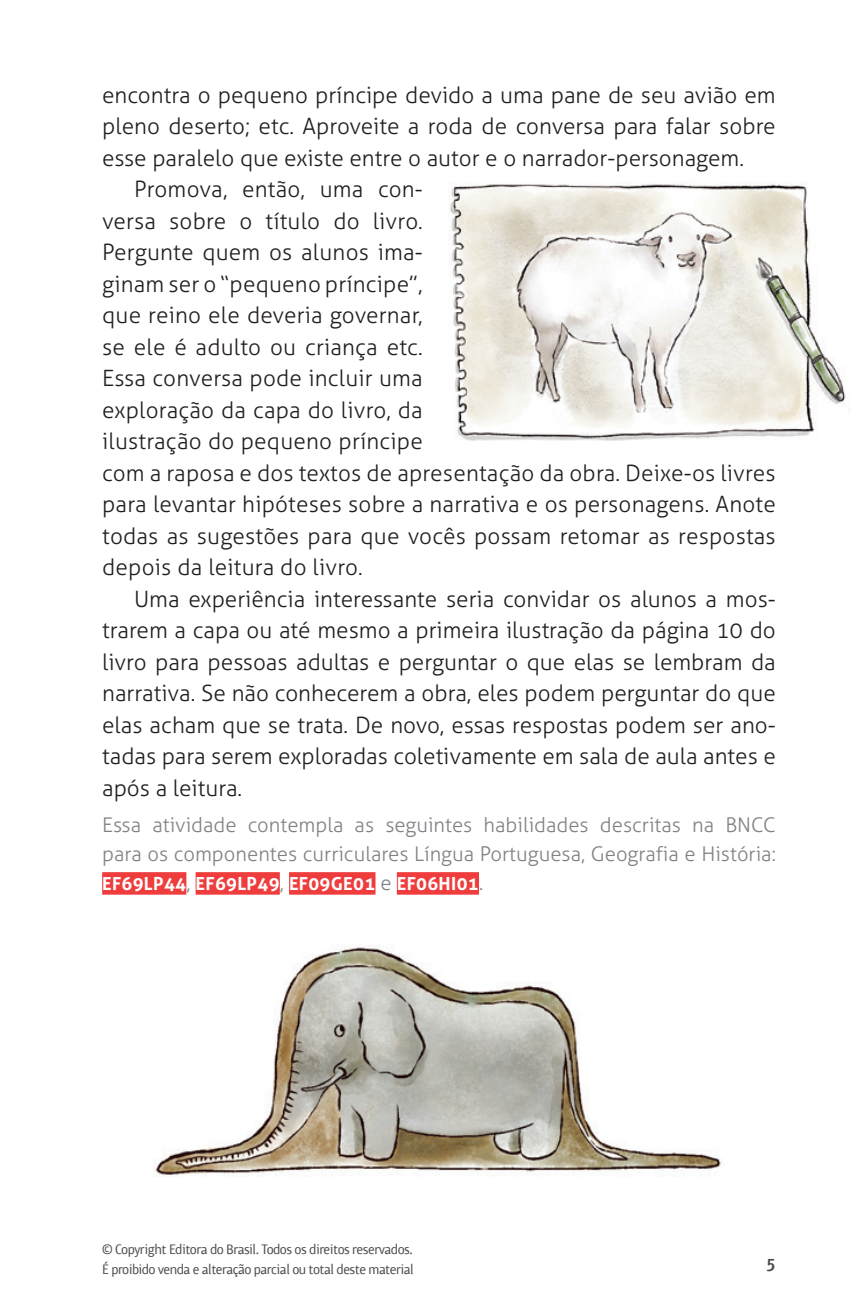
<style>
.page{position:relative;width:862px;height:1308px;background:#fff}
.page>*{position:absolute;margin:0;border:0;box-sizing:border-box;transform-origin:0 0}
.t1{font:300 22.5px "Aller";color:#231f20}
.t2{font:300 20.25px/29.2px "Aller";color:#808285}
.t3{font:700 18px "Aller";letter-spacing:.02em;color:#fff}
.t4{font:500 18px "Highlander Std";color:#4b4c4d}
.t5{font:13.5px/20.2px "Chino ITC Std";letter-spacing:-.04em;color:#4b4c4d}
.s1{font-weight:300;font-size:20.25px;color:#808285}
</style>
<div class="page">
<img style="left:450px;top:184px;width:396px;height:257px">
<img style="left:155px;top:947px;width:566px;height:229px">
<div style="left:102px;top:872px;width:84px;height:22px;background:#ee3d3c"></div>
<div style="left:195px;top:872px;width:85px;height:22px;background:#ee3d3c"></div>
<div style="left:289px;top:872px;width:86px;height:22px;background:#ee3d3c"></div>
<div style="left:396px;top:872px;width:82px;height:22px;background:#ee3d3c"></div>
<p class="t1" style="left:102px;top:81px;width:674px">encontra o pequeno príncipe devido a uma pane de seu avião em</p>
<p class="t1" style="left:102px;top:113px;width:674px">pleno deserto; etc. Aproveite a roda de conversa para falar sobre</p>
<p class="t1" style="left:102px;top:144px;width:643px">esse paralelo que existe entre o autor e o narrador-personagem.</p>
<p class="t1" style="left:134px;top:176px;width:290px">Promova, então, uma con-</p>
<p class="t1" style="left:102px;top:207px;width:322px">versa sobre o título do livro.</p>
<p class="t1" style="left:102px;top:239px;width:322px">Pergunte quem os alunos ima-</p>
<p class="t1" style="left:102px;top:270px;width:322px">ginam ser o “pequeno príncipe”,</p>
<p class="t1" style="left:102px;top:302px;width:322px">que reino ele deveria governar,</p>
<p class="t1" style="left:102px;top:333px;width:322px">se ele é adulto ou criança etc.</p>
<p class="t1" style="left:102px;top:365px;width:322px">Essa conversa pode incluir uma</p>
<p class="t1" style="left:102px;top:396px;width:322px">exploração da capa do livro, da</p>
<p class="t1" style="left:102px;top:428px;width:322px">ilustração do pequeno príncipe</p>
<p class="t1" style="left:102px;top:459px;width:674px">com a raposa e dos textos de apresentação da obra. Deixe-os livres</p>
<p class="t1" style="left:102px;top:491px;width:674px">para levantar hipóteses sobre a narrativa e os personagens. Anote</p>
<p class="t1" style="left:102px;top:522px;width:674px">todas as sugestões para que vocês possam retomar as respostas</p>
<p class="t1" style="left:102px;top:554px;width:262px">depois da leitura do livro.</p>
<p class="t1" style="left:134px;top:585px;width:643px">Uma experiência interessante seria convidar os alunos a mos-</p>
<p class="t1" style="left:102px;top:617px;width:674px">trarem a capa ou até mesmo a primeira ilustração da página 10 do</p>
<p class="t1" style="left:102px;top:648px;width:674px">livro para pessoas adultas e perguntar o que elas se lembram da</p>
<p class="t1" style="left:102px;top:680px;width:674px">narrativa. Se não conhecerem a obra, eles podem perguntar do que</p>
<p class="t1" style="left:102px;top:711px;width:674px">elas acham que se trata. De novo, essas respostas podem ser ano-</p>
<p class="t1" style="left:102px;top:743px;width:674px">tadas para serem exploradas coletivamente em sala de aula antes e</p>
<p class="t1" style="left:102px;top:774px;width:141px">após a leitura.</p>
<p class="t2" style="left:102px;top:810px;width:674px">Essa atividade contempla as seguintes habilidades descritas na BNCC para os componentes curriculares Língua Portuguesa, Geografia e História:</p>
<p class="t3" style="left:102px;top:872px;width:382px">EF69LP44<span class="s1">,</span> EF69LP49<span class="s1">,</span> EF09GE01 <span class="s1">e</span> EF06HI01<span class="s1">.</span></p>
<p class="t5" style="left:102px;top:1238px;width:313px">© Copyright Editora do Brasil. Todos os direitos reservados.<br>É proibido venda e alteração parcial ou total deste material</p>
<p class="t4" style="left:765px;top:1254px;width:11px">5</p>
</div>
